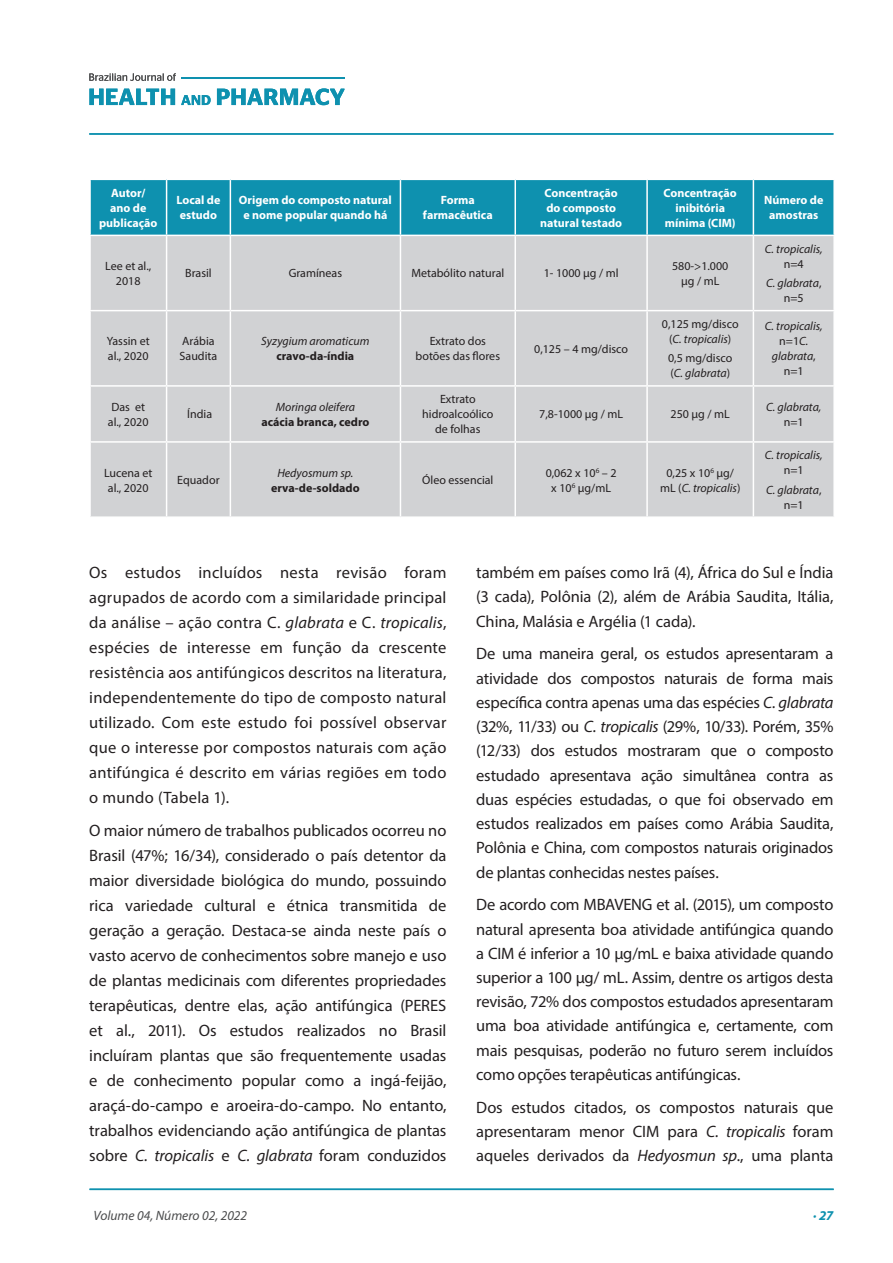
<style>
.page{position:relative;width:893px;height:1263px;background:#fff}
.page>*{position:absolute;margin:0;border:0;box-sizing:border-box;transform-origin:0 0}
.t1{font:16.5px/25px "Myriad Pro";letter-spacing:-.005em;color:#231f20;text-align:justify}
.t2{font:italic 13.5px "Myriad Pro";color:#4b4c4d}
.t3{font:italic 700 13.5px "Myriad Pro";color:#0e91af}
.t4{font:12px/15px "Myriad Pro";color:#231f20;text-align:center}
.t5{font:700 12px/15px "Myriad Pro";color:#fff;text-align:center}
.t6{font:italic 12px/15px "Myriad Pro";color:#231f20;text-align:center}
.t7{font:700 12px "Myriad Pro";color:#231f20}
.s1{font-style:normal}
.s2{font-style:italic}
</style>
<div class="page">
<hr style="left:90px;top:1188px;width:744px;height:2px;background:#0e91af">
<hr style="left:89px;top:133px;width:744px;height:2px;background:#0e91af">
<svg style="left:89px;top:73px;width:87px;height:8px"></svg>
<svg style="left:89px;top:89px;width:86px;height:16px"></svg>
<svg style="left:181px;top:95px;width:30px;height:10px"></svg>
<svg style="left:217px;top:88px;width:127px;height:17px"></svg>
<hr style="left:181px;top:77px;width:163px;height:1px;background:#0e91af">
<div style="left:91px;top:180px;width:742px;height:55px;background:#0e91af"></div>
<div style="left:91px;top:236px;width:742px;height:280px;background:#d1d2d4"></div>
<hr style="left:166px;top:180px;width:1px;height:55px;background:#fff">
<hr style="left:230px;top:180px;width:1px;height:55px;background:#fff">
<hr style="left:400px;top:180px;width:1px;height:55px;background:#fff">
<hr style="left:514px;top:180px;width:2px;height:55px;background:#fff">
<hr style="left:646px;top:180px;width:2px;height:55px;background:#fff">
<hr style="left:753px;top:180px;width:1px;height:55px;background:#fff">
<hr style="left:166px;top:236px;width:1px;height:74px;background:#fff">
<hr style="left:230px;top:236px;width:1px;height:74px;background:#fff">
<hr style="left:400px;top:236px;width:1px;height:74px;background:#fff">
<hr style="left:514px;top:236px;width:2px;height:74px;background:#fff">
<hr style="left:646px;top:236px;width:2px;height:74px;background:#fff">
<hr style="left:753px;top:236px;width:1px;height:74px;background:#fff">
<hr style="left:89px;top:310px;width:78px;height:1px;background:#fff">
<hr style="left:167px;top:310px;width:63px;height:1px;background:#fff">
<hr style="left:166px;top:311px;width:1px;height:74px;background:#fff">
<hr style="left:230px;top:310px;width:170px;height:1px;background:#fff">
<hr style="left:230px;top:311px;width:1px;height:74px;background:#fff">
<hr style="left:400px;top:310px;width:115px;height:1px;background:#fff">
<hr style="left:400px;top:311px;width:1px;height:74px;background:#fff">
<hr style="left:515px;top:310px;width:132px;height:1px;background:#fff">
<hr style="left:514px;top:311px;width:2px;height:74px;background:#fff">
<hr style="left:647px;top:310px;width:106px;height:1px;background:#fff">
<hr style="left:646px;top:311px;width:2px;height:74px;background:#fff">
<hr style="left:753px;top:310px;width:82px;height:1px;background:#fff">
<hr style="left:753px;top:311px;width:1px;height:74px;background:#fff">
<hr style="left:89px;top:385px;width:78px;height:2px;background:#fff">
<hr style="left:167px;top:385px;width:63px;height:2px;background:#fff">
<hr style="left:166px;top:387px;width:1px;height:54px;background:#fff">
<hr style="left:230px;top:385px;width:170px;height:2px;background:#fff">
<hr style="left:230px;top:387px;width:1px;height:54px;background:#fff">
<hr style="left:400px;top:385px;width:115px;height:2px;background:#fff">
<hr style="left:400px;top:387px;width:1px;height:54px;background:#fff">
<hr style="left:515px;top:385px;width:132px;height:2px;background:#fff">
<hr style="left:514px;top:387px;width:2px;height:54px;background:#fff">
<hr style="left:647px;top:385px;width:106px;height:2px;background:#fff">
<hr style="left:646px;top:387px;width:2px;height:54px;background:#fff">
<hr style="left:753px;top:385px;width:82px;height:2px;background:#fff">
<hr style="left:753px;top:387px;width:1px;height:54px;background:#fff">
<hr style="left:89px;top:441px;width:78px;height:2px;background:#fff">
<hr style="left:167px;top:441px;width:63px;height:2px;background:#fff">
<hr style="left:166px;top:443px;width:1px;height:73px;background:#fff">
<hr style="left:230px;top:441px;width:170px;height:2px;background:#fff">
<hr style="left:230px;top:443px;width:1px;height:73px;background:#fff">
<hr style="left:400px;top:441px;width:115px;height:2px;background:#fff">
<hr style="left:400px;top:443px;width:1px;height:73px;background:#fff">
<hr style="left:515px;top:441px;width:132px;height:2px;background:#fff">
<hr style="left:514px;top:443px;width:2px;height:73px;background:#fff">
<hr style="left:647px;top:441px;width:106px;height:2px;background:#fff">
<hr style="left:646px;top:443px;width:2px;height:73px;background:#fff">
<hr style="left:753px;top:441px;width:82px;height:2px;background:#fff">
<hr style="left:753px;top:443px;width:1px;height:73px;background:#fff">
<p class="t5" style="left:99px;top:185px;width:60px">Autor/<br>ano de publicação</p>
<p class="t5" style="left:176px;top:192px;width:45px;text-align:left">Local de estudo</p>
<p class="t5" style="left:239px;top:192px;width:155px">Origem do composto natural e nome popular quando há</p>
<p class="t5" style="left:423px;top:192px;width:71px">Forma farmacêutica</p>
<p class="t5" style="left:540px;top:185px;width:83px">Concentração do composto natural testado</p>
<p class="t5" style="left:664px;top:185px;width:75px">Concentração inibitória mínima (CIM)</p>
<p class="t5" style="left:764px;top:192px;width:61px">Número de amostras</p>
<p class="t4" style="left:105px;top:258px;width:48px">Lee et al.,<br>2018</p>
<p class="t4" style="left:185px;top:266px;width:28px">Brasil</p>
<p class="t4" style="left:289px;top:266px;width:55px">Gramíneas</p>
<p class="t4" style="left:411px;top:266px;width:95px">Metabólito natural</p>
<p class="t4" style="left:544px;top:266px;width:76px">1- 1000 μg / ml</p>
<p class="t4" style="left:672px;top:258px;width:58px">580-&gt;1.000 μg / mL</p>
<p class="t6" style="left:765px;top:241px;width:59px">C. tropicalis,</p>
<p class="t6" style="left:766px;top:254px;width:57px;line-height:19.2px"><span class="s1">n=4<br></span>C. glabrata<span class="s1">,</span></p>
<p class="t4" style="left:784px;top:290px;width:21px">n=5</p>
<p class="t4" style="left:107px;top:333px;width:44px;text-align:left">Yassin et al., 2020</p>
<p class="t4" style="left:180px;top:333px;width:39px;text-align:left">Arábia<br>Saudita</p>
<p class="t6" style="left:261px;top:333px;width:110px">Syzygium aromaticum</p>
<p class="t7" style="left:276px;top:348px;width:79px">cravo-da-índia</p>
<p class="t4" style="left:416px;top:333px;width:86px">Extrato dos botões das flores</p>
<p class="t4" style="left:534px;top:341px;width:95px">0,125 – 4 mg/disco</p>
<p class="t4" style="left:662px;top:316px;width:78px">0,125 mg/disco (<span class="s2">C. tropicalis</span>)</p>
<p class="t4" style="left:668px;top:351px;width:66px;text-align:left">0,5 mg/disco (<span class="s2">C. glabrata</span>)</p>
<p class="t6" style="left:765px;top:318px;width:59px">C. tropicalis, <span class="s1">n=1</span>C. glabrata<span class="s1">, n=1</span></p>
<p class="t4" style="left:108px;top:399px;width:42px;text-align:left">Das et al., 2020</p>
<p class="t4" style="left:187px;top:407px;width:27px">Índia</p>
<p class="t6" style="left:276px;top:399px;width:81px">Moringa oleifera</p>
<p class="t7" style="left:261px;top:414px;width:110px">acácia branca, cedro</p>
<p class="t4" style="left:422px;top:392px;width:73px">Extrato hidroalcoólico de folhas</p>
<p class="t4" style="left:539px;top:407px;width:85px">7,8-1000 µg / mL</p>
<p class="t4" style="left:671px;top:407px;width:61px">250 µg / mL</p>
<p class="t6" style="left:766px;top:399px;width:57px">C. glabrata,</p>
<p class="t4" style="left:784px;top:414px;width:21px">n=1</p>
<p class="t4" style="left:104px;top:465px;width:50px">Lucena et al., 2020</p>
<p class="t4" style="left:177px;top:472px;width:44px">Equador</p>
<p class="t6" style="left:277px;top:465px;width:78px">Hedyosmum sp.</p>
<p class="t7" style="left:271px;top:480px;width:90px">erva-de-soldado</p>
<p class="t4" style="left:422px;top:472px;width:73px">Óleo essencial</p>
<p class="t4" style="left:546px;top:465px;width:73px">0,062 x 10<sup>6</sup> – 2 x 10<sup>6</sup> µg/mL</p>
<p class="t4" style="left:660px;top:465px;width:82px">0,25 x 10<sup>6</sup> µg/ mL (<span class="s2">C. tropicalis</span>)</p>
<p class="t6" style="left:765px;top:448px;width:59px">C. tropicalis,</p>
<p class="t6" style="left:766px;top:461px;width:57px;line-height:19.2px"><span class="s1">n=1<br></span>C. glabrata<span class="s1">,</span></p>
<p class="t4" style="left:784px;top:497px;width:21px">n=1</p>
<p class="t1" style="left:89px;top:560px;width:359px">Os estudos incluídos nesta revisão foram agrupados de acordo com a similaridade principal da análise – ação contra C. <span class="s2">glabrata</span> e C. <span class="s2">tropicalis</span>, espécies de interesse em função da crescente resistência aos antifúngicos descritos na literatura, independentemente do tipo de composto natural utilizado. Com este estudo foi possível observar que o interesse por compostos naturais com ação antifúngica é descrito em várias regiões em todo o mundo (Tabela 1).</p>
<p class="t1" style="left:89px;top:818px;width:359px">O maior número de trabalhos publicados ocorreu no Brasil (47%; 16/34), considerado o país detentor da maior diversidade biológica do mundo, possuindo rica variedade cultural e étnica transmitida de geração a geração. Destaca-se ainda neste país o vasto acervo de conhecimentos sobre manejo e uso de plantas medicinais com diferentes propriedades terapêuticas, dentre elas, ação antifúngica (PERES et al., 2011). Os estudos realizados no Brasil incluíram plantas que são frequentemente usadas e de conhecimento popular como a ingá-feijão, araçá-do-campo e aroeira-do-campo. No entanto, trabalhos evidenciando ação antifúngica de plantas sobre <span class="s2">C. tropicalis</span> e <span class="s2">C. glabrata</span> foram conduzidos</p>
<p class="t1" style="left:476px;top:560px;width:359px;line-height:24.3px">também em países como Irã (4), África do Sul e Índia (3 cada), Polônia (2), além de Arábia Saudita, Itália, China, Malásia e Argélia (1 cada).</p>
<p class="t1" style="left:476px;top:641px;width:359px;line-height:24.3px">De uma maneira geral, os estudos apresentaram a atividade dos compostos naturais de forma mais específica contra apenas uma das espécies <span class="s2">C. glabrata </span>(32%, 11/33) ou <span class="s2">C. tropicalis</span> (29%, 10/33). Porém, 35% (12/33) dos estudos mostraram que o composto estudado apresentava ação simultânea contra as duas espécies estudadas, o que foi observado em estudos realizados em países como Arábia Saudita, Polônia e China, com compostos naturais originados de plantas conhecidas nestes países.</p>
<p class="t1" style="left:476px;top:892px;width:359px;line-height:24.3px">De acordo com MBAVENG et al. (2015), um composto natural apresenta boa atividade antifúngica quando a CIM é inferior a 10 μg/mL e baixa atividade quando superior a 100 μg/ mL. Assim, dentre os artigos desta revisão, 72% dos compostos estudados apresentaram uma boa atividade antifúngica e, certamente, com mais pesquisas, poderão no futuro serem incluídos como opções terapêuticas antifúngicas.</p>
<p class="t1" style="left:476px;top:1095px;width:359px;line-height:24.3px">Dos estudos citados, os compostos naturais que apresentaram menor CIM para <span class="s2">C. tropicalis</span> foram aqueles derivados da <span class="s2">Hedyosmun sp</span>., uma planta</p>
<p class="t2" style="left:94px;top:1207px;width:155px">Volume 04, Número 02, 2022</p>
<p class="t3" style="left:813px;top:1207px;width:22px">· 27</p>
</div>
